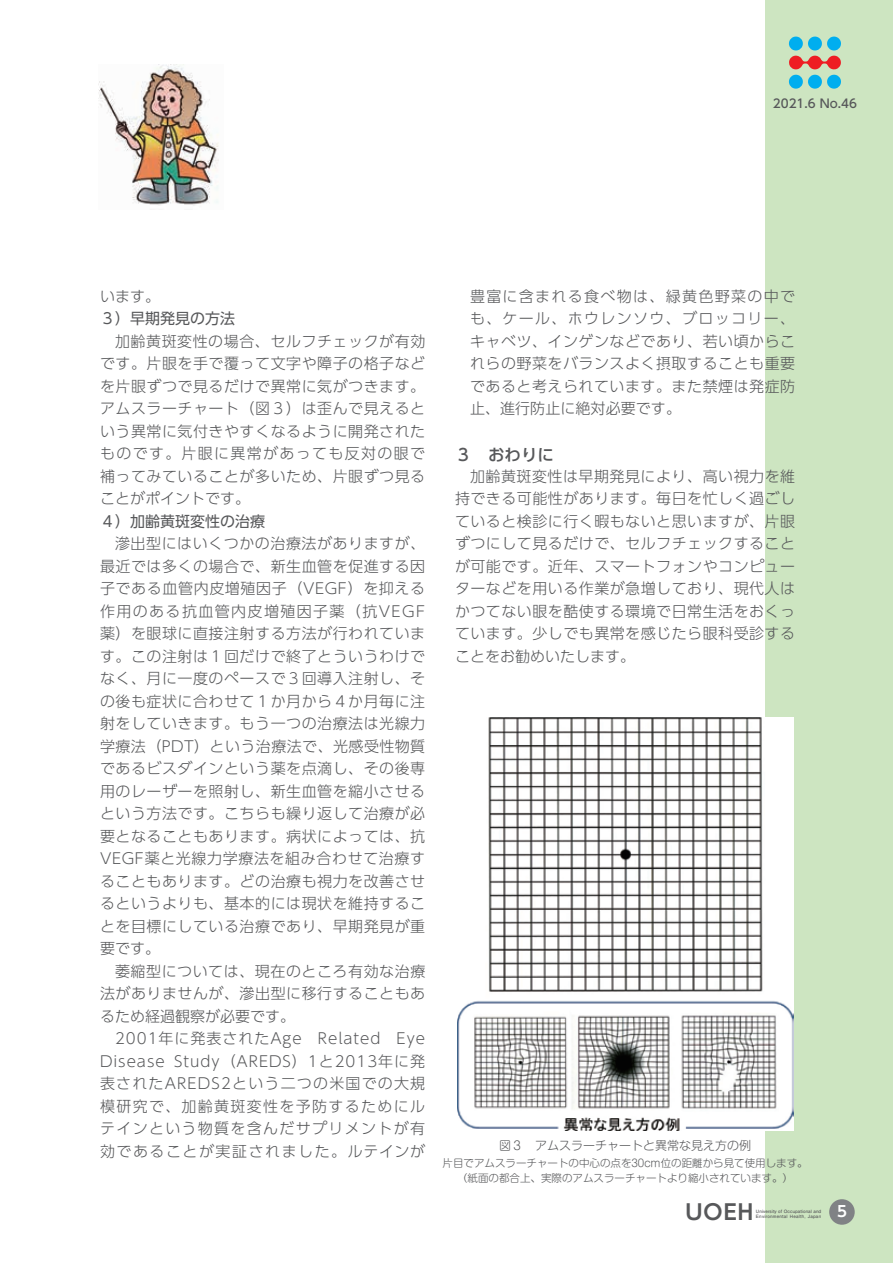
<style>
.page{position:relative;width:893px;height:1263px;background:#fff}
.page>*{position:absolute;margin:0;border:0;box-sizing:border-box;transform-origin:0 0}
.t1{font:700 21px "UD Shin Go Pro De";color:#57585a}
.t2{font:500 16.5px "UD Shin Go Pro";color:#57585a}
.t3{font:300 15px/22.5px "UD Shin Go Pro";letter-spacing:.035em;color:#57585a;text-align:justify}
.t4{font:15px "UD Shin Go Pro";color:#57585a}
.t5{font:700 15px "UD Shin Go Pro De";color:#fff}
.t6{font:300 12px "Shin M Go Pro";color:#57585a}
.t7{font:500 12px "UD Shin Go Pro";color:#57585a}
.t8{font:300 10.5px/15px "Shin M Go Pro";color:#57585a;text-align:center}
.t9{font:700 4.5px "Futo Go B101 Pro";letter-spacing:.01em;color:#57585a}
.t10{font:700 4.5px "Futo Go B101 Pro";letter-spacing:.05em;color:#57585a}
</style>
<div class="page">
<div style="left:765px;top:0;width:128px;height:1263px;background:#cde5c1"></div>
<div style="left:829px;top:1199px;width:26px;height:26px;background:#808285;border-radius:50%"></div>
<svg style="left:789px;top:37px;width:52px;height:13px"></svg>
<svg style="left:789px;top:56px;width:52px;height:33px"></svg>
<img style="left:98px;top:65px;width:121px;height:141px">
<img style="left:457px;top:717px;width:336px;height:414px">
<p class="t7" style="left:773px;top:94px;width:86px">2021.6 No.46</p>
<p class="t3" style="left:100px;top:284px;width:61px">います。</p>
<p class="t4" style="left:100px;top:306px;width:136px">３）早期発見の方法</p>
<p class="t3" style="left:100px;top:329px;width:327px;text-indent:15px">加齢黄斑変性の場合、セルフチェックが有効です。片眼を手で覆って文字や障子の格子などを片眼ずつで見るだけで異常に気がつきます。アムスラーチャート（図３）は歪んで見えるという異常に気付きやすくなるように開発されたものです。片眼に異常があっても反対の眼で補ってみていることが多いため、片眼ずつ見ることがポイントです。</p>
<p class="t4" style="left:100px;top:509px;width:166px">４）加齢黄斑変性の治療</p>
<p class="t3" style="left:100px;top:532px;width:327px;text-indent:15px">滲出型にはいくつかの治療法がありますが、最近では多くの場合で、新生血管を促進する因子である血管内皮増殖因子（VEGF）を抑える作用のある抗血管内皮増殖因子薬（抗VEGF薬）を眼球に直接注射する方法が行われています。この注射は１回だけで終了とういうわけでなく、月に一度のペースで３回導入注射し、その後も症状に合わせて１か月から４か月毎に注射をしていきます。もう一つの治療法は光線力学療法（PDT）という治療法で、光感受性物質であるビスダインという薬を点滴し、その後専用のレーザーを照射し、新生血管を縮小させるという方法です。こちらも繰り返して治療が必要となることもあります。病状によっては、抗VEGF薬と光線力学療法を組み合わせて治療することもあります。どの治療も視力を改善させるというよりも、基本的には現状を維持することを目標にしている治療であり、早期発見が重要です。</p>
<p class="t3" style="left:100px;top:959px;width:327px;text-indent:15px">萎縮型については、現在のところ有効な治療法がありませんが、滲出型に移行することもあるため経過観察が必要です。</p>
<p class="t3" style="left:100px;top:1027px;width:327px;text-indent:15px">2001年に発表されたAge Related Eye Disease Study（AREDS）1と2013年に発表されたAREDS2という二つの米国での大規模研究で、加齢黄斑変性を予防するためにルテインという物質を含んだサプリメントが有効であることが実証されました。ルテインが</p>
<p class="t3" style="left:470px;top:284px;width:327px">豊富に含まれる食べ物は、緑黄色野菜の中でも、ケール、ホウレンソウ、ブロッコリー、キャベツ、インゲンなどであり、若い頃からこれらの野菜をバランスよく摂取することも重要であると考えられています。また禁煙は発症防止、進行防止に絶対必要です。</p>
<p class="t2" style="left:455px;top:441px;width:100px">３　おわりに</p>
<p class="t3" style="left:455px;top:464px;width:342px;text-indent:15px">加齢黄斑変性は早期発見により、高い視力を維持できる可能性があります。毎日を忙しく過ごしていると検診に行く暇もないと思いますが、片眼ずつにして見るだけで、セルフチェックすることが可能です。近年、スマートフォンやコンピューターなどを用いる作業が急増しており、現代人はかつてない眼を酷使する環境で日常生活をおくっています。少しでも異常を感じたら眼科受診することをお勧めいたします。</p>
<p class="t6" style="left:499px;top:1136px;width:253px">図３　アムスラーチャートと異常な見え方の例</p>
<p class="t8" style="left:442px;top:1154px;width:367px">片目でアムスラーチャートの中心の点を30cm位の距離から見て使用します。（紙面の都合上、実際のアムスラーチャートより縮小されています。）</p>
<h1 class="t1" style="left:685px;top:1195px;width:69px">UOEH</h1>
<p class="t9" style="left:756px;top:1207px;width:67px">University of Occupational and</p>
<p class="t5" style="left:837px;top:1199px;width:11px">5</p>
<p class="t10" style="left:756px;top:1213px;width:67px">Environmental Health, Japan</p>
</div>
